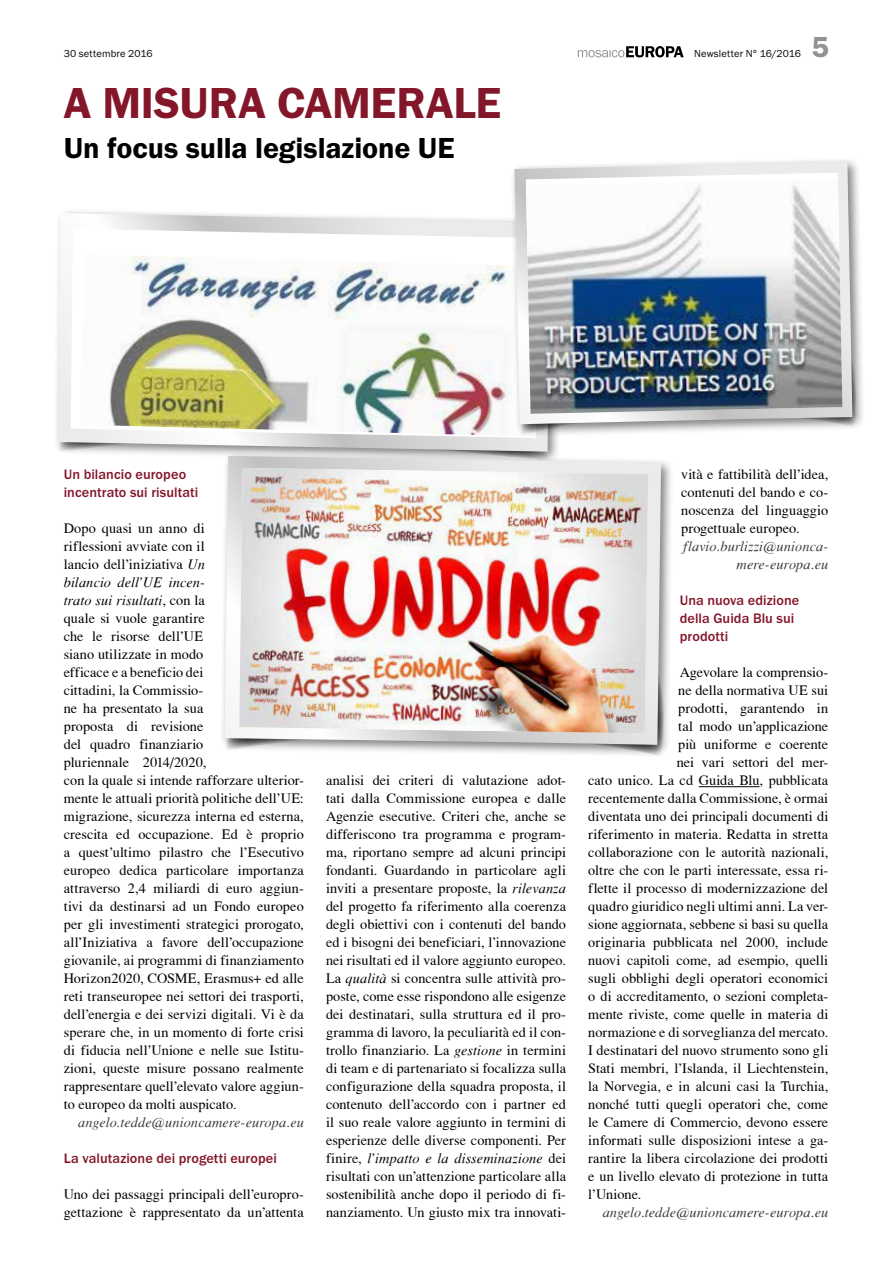
<style>
.page{position:relative;width:893px;height:1263px;background:#fff}
.page>*{position:absolute;margin:0;border:0;box-sizing:border-box;transform-origin:0 0}
.t1{font:600 45px "Franklin Gothic Itc T";letter-spacing:-.005em;color:#84162a}
.t2{font:600 30px "Franklin Gothic Itc T";letter-spacing:-.005em;color:#000}
.t3{font:600 30px "Franklin Gothic Itc T";color:#939393}
.t4{font:14.25px/18px "T Acc LAD";letter-spacing:.005em;color:#000;text-align:justify}
.t5{font:500 14.25px/18px "Franklin Gothic Itc T";letter-spacing:.005em;color:#84162a}
.t6{font:14.25px/18px "T Acc LAD Italic";letter-spacing:.005em;color:#393939;text-align:right}
.t7{font:14.25px/18px "T Acc LAD Italic";letter-spacing:.005em;color:#000}
.t8{font:10.5px "Franklin Gothic Itc T";letter-spacing:.01em;color:#000}
.s1{font-family:"T Acc LAD Italic"}
.s2{font-family:"T Acc LAD"}
</style>
<div class="page">
<svg style="left:578px;top:46px;width:106px;height:11px"></svg>
<hr style="left:699px;top:786px;width:60px;height:1px;background:#000">
<div style="left:53px;top:208px;width:510px;height:257px;background:#000;opacity:.5"></div>
<svg style="left:57px;top:213px;width:493px;height:239px"></svg>
<svg style="left:71px;top:229px;width:467px;height:209px"></svg>
<img style="left:80px;top:254px;width:430px;height:182px">
<div style="left:510px;top:157px;width:356px;height:280px;background:#000;opacity:.5"></div>
<svg style="left:514px;top:162px;width:338px;height:262px"></svg>
<svg style="left:526px;top:173px;width:316px;height:7px"></svg>
<img style="left:526px;top:180px;width:316px;height:234px">
<div style="left:220px;top:451px;width:454px;height:307px;background:#000;opacity:.5"></div>
<svg style="left:225px;top:456px;width:436px;height:289px"></svg>
<img style="left:239px;top:468px;width:409px;height:265px">
<p class="t8" style="left:64px;top:48px;width:90px">30 settembre 2016</p>
<p class="t8" style="left:694px;top:48px;width:108px">Newsletter N° 16/2016</p>
<h1 class="t1" style="left:64px;top:77px;width:439px">A MISURA CAMERALE</h1>
<h2 class="t2" style="left:64px;top:131px;width:392px">Un focus sulla legislazione UE</h2>
<h2 class="t3" style="left:812px;top:30px;width:19px">5</h2>
<p class="t5" style="left:64px;top:465px;width:136px">Un bilancio europeo incentrato sui risultati</p>
<p class="t4" style="left:64px;top:519px;width:143px">Dopo quasi un anno di riflessioni avviate con il lancio dell’iniziativa <span class="s1">Un</span></p>
<p class="t7" style="left:64px;top:573px;width:143px">bilancio dell’UE incen&shy;trato sui risultati<span class="s2">, con la</span></p>
<p class="t4" style="left:64px;top:609px;width:242px;text-align:left">quale si vuole garantire<br>che le risorse dell’UE<br>siano utilizzate in modo<br>efficace e a beneficio dei<br>cittadini, la Commissio-<br>ne ha presentato la sua<br>proposta di revisione<br>del quadro finanziario<br>pluriennale 2014/2020,<br>con la quale si intende rafforzare ulterior&shy;mente le attuali priorità politiche dell’UE: migrazione, sicurezza interna ed esterna, crescita ed occupazione. Ed è proprio a quest’ultimo pilastro che l’Esecutivo europeo dedica particolare importanza attraverso 2,4 miliardi di euro aggiun&shy;tivi da destinarsi ad un Fondo europeo per gli investimenti strategici prorogato, all’Iniziativa a favore dell’occupazione giovanile, ai programmi di finanziamento Horizon2020, COSME, Erasmus+ ed alle reti transeuropee nei settori dei trasporti, dell’energia e dei servizi digitali. Vi è da sperare che, in un momento di forte crisi di fiducia nell’Unione e nelle sue Istitu&shy;zioni, queste misure possano realmente rappresentare quell’elevato valore aggiun&shy;to europeo da molti auspicato.</p>
<p class="t6" style="left:78px;top:1113px;width:227px">angelo.tedde@unioncamere-europa.eu</p>
<p class="t5" style="left:64px;top:1149px;width:215px">La valutazione dei progetti europei</p>
<p class="t4" style="left:64px;top:1185px;width:241px">Uno dei passaggi principali dell’europro&shy;gettazione è rappresentato da un’attenta</p>
<p class="t4" style="left:326px;top:771px;width:242px">analisi dei criteri di valutazione adot&shy;tati dalla Commissione europea e dalle Agenzie esecutive. Criteri che, anche se differiscono tra programma e program&shy;ma, riportano sempre ad alcuni principi fondanti. Guardando in particolare agli inviti a presentare proposte, la <span class="s1">rilevanza </span>del progetto fa riferimento alla coerenza degli obiettivi con i contenuti del bando ed i bisogni dei beneficiari, l’innovazione nei risultati ed il valore aggiunto europeo.<br>La <span class="s1">qualità</span> si concentra sulle attività pro&shy;poste, come esse rispondono alle esigenze dei destinatari, sulla struttura ed il pro&shy;gramma di lavoro, la peculiarità ed il con&shy;trollo finanziario. La <span class="s1">gestione</span> in termini di team e di partenariato si focalizza sulla configurazione della squadra proposta, il contenuto dell’accordo con i partner ed il suo reale valore aggiunto in termini di esperienze delle diverse componenti. Per</p>
<p class="t7" style="left:326px;top:1149px;width:241px"><span class="s2">finire,</span> l’impatto e la disseminazione <span class="s2">dei</span></p>
<p class="t4" style="left:326px;top:1167px;width:241px">risultati con un’attenzione particolare alla sostenibilità anche dopo il periodo di fi&shy;nanziamento. Un giusto mix tra innovati-</p>
<p class="t4" style="left:681px;top:465px;width:149px">vità e fattibilità dell’idea, contenuti del bando e co&shy;noscenza del linguaggio progettuale europeo.</p>
<p class="t6" style="left:683px;top:537px;width:146px">flavio.burlizzi@unionca&shy;mere-europa.eu</p>
<p class="t5" style="left:680px;top:591px;width:121px">Una nuova edizione della Guida Blu sui prodotti</p>
<p class="t4" style="left:680px;top:663px;width:150px">Agevolare la comprensio-</p>
<p class="t4" style="left:678px;top:681px;width:151px">ne della normativa UE sui</p>
<p class="t4" style="left:678px;top:699px;width:151px">prodotti, garantendo in</p>
<p class="t4" style="left:678px;top:717px;width:151px">tal modo un’applicazione</p>
<p class="t4" style="left:678px;top:735px;width:152px">più uniforme e coerente</p>
<p class="t4" style="left:677px;top:753px;width:153px">nei vari settori del mer-</p>
<p class="t4" style="left:588px;top:771px;width:241px">cato unico. La cd Guida Blu, pubblicata</p>
<p class="t4" style="left:588px;top:789px;width:241px">recentemente dalla Commissione, è ormai</p>
<p class="t4" style="left:588px;top:807px;width:242px">diventata uno dei principali documenti di</p>
<p class="t4" style="left:588px;top:825px;width:241px">riferimento in materia. Redatta in stretta</p>
<p class="t4" style="left:588px;top:843px;width:242px">collaborazione con le autorità nazionali,</p>
<p class="t4" style="left:588px;top:861px;width:241px">oltre che con le parti interessate, essa ri-</p>
<p class="t4" style="left:588px;top:879px;width:241px">flette il processo di modernizzazione del</p>
<p class="t4" style="left:588px;top:897px;width:241px">quadro giuridico negli ultimi anni. La ver-</p>
<p class="t4" style="left:588px;top:915px;width:241px">sione aggiornata, sebbene si basi su quella</p>
<p class="t4" style="left:588px;top:933px;width:241px">originaria pubblicata nel 2000, include</p>
<p class="t4" style="left:588px;top:951px;width:241px">nuovi capitoli come, ad esempio, quelli</p>
<p class="t4" style="left:588px;top:969px;width:241px">sugli obblighi degli operatori economici</p>
<p class="t4" style="left:588px;top:987px;width:241px">o di accreditamento, o sezioni completa-</p>
<p class="t4" style="left:588px;top:1005px;width:242px">mente riviste, come quelle in materia di</p>
<p class="t4" style="left:588px;top:1023px;width:242px">normazione e di sorveglianza del mercato.</p>
<p class="t4" style="left:588px;top:1041px;width:242px">I destinatari del nuovo strumento sono gli</p>
<p class="t4" style="left:588px;top:1059px;width:241px">Stati membri, l’Islanda, il Liechtenstein,</p>
<p class="t4" style="left:588px;top:1077px;width:241px">la Norvegia, e in alcuni casi la Turchia,</p>
<p class="t4" style="left:588px;top:1095px;width:242px">nonché tutti quegli operatori che, come</p>
<p class="t4" style="left:588px;top:1113px;width:242px">le Camere di Commercio, devono essere</p>
<p class="t4" style="left:588px;top:1131px;width:241px">informati sulle disposizioni intese a ga-</p>
<p class="t4" style="left:588px;top:1149px;width:241px">rantire la libera circolazione dei prodotti</p>
<p class="t4" style="left:588px;top:1167px;width:241px">e un livello elevato di protezione in tutta</p>
<p class="t4" style="left:588px;top:1185px;width:55px">l’Unione.</p>
<p class="t6" style="left:603px;top:1203px;width:227px">angelo.tedde@unioncamere-europa.eu</p>
</div>
